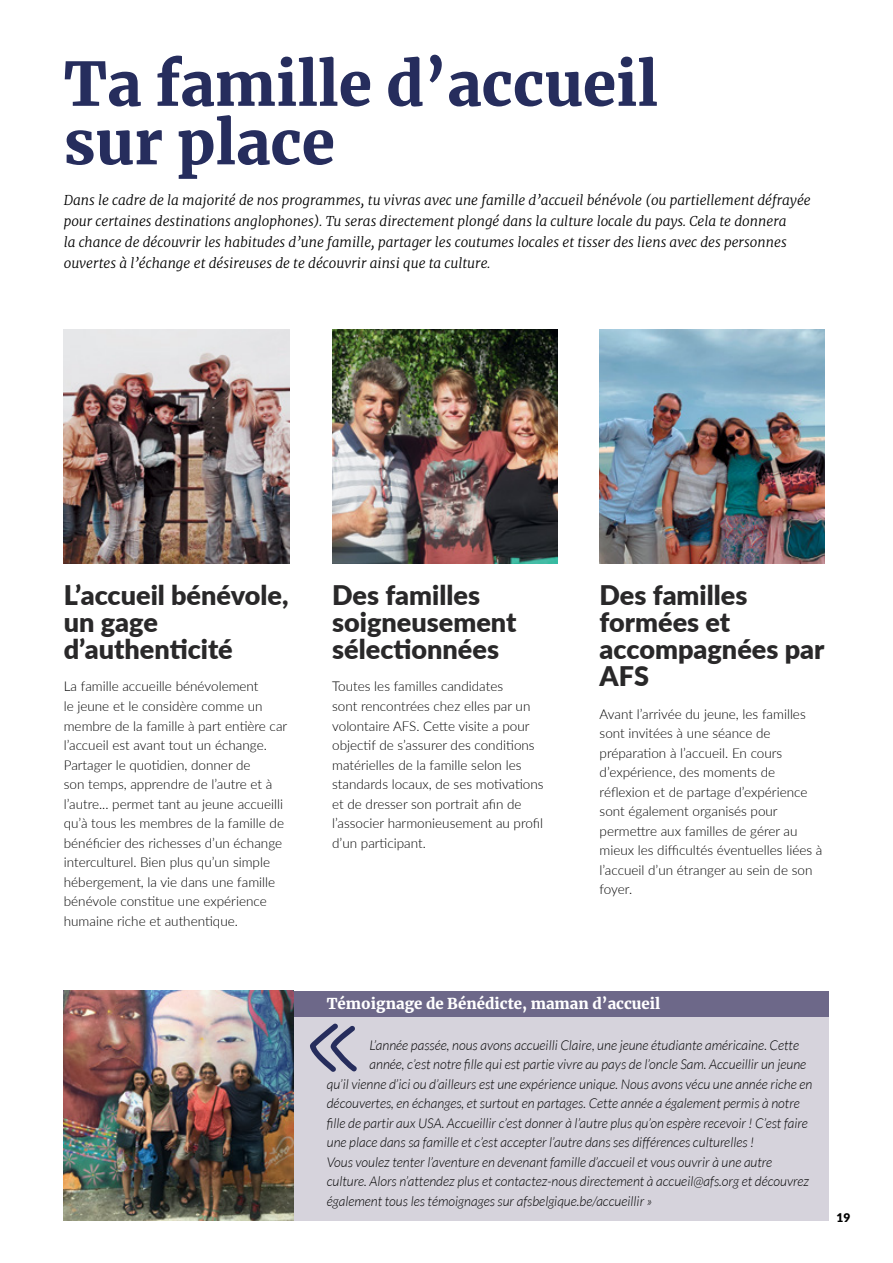
<style>
.page{position:relative;width:893px;height:1263px;background:#fff}
.page>*{position:absolute;margin:0;border:0;box-sizing:border-box;transform-origin:0 0}
.H2_bleu{font:900 60px/58.5px "Merriweather";color:#262d5d}
.t1{font:900 27px/27px "Lato";color:#292829}
.nom_témoignage{font:900 15px "Merriweather";color:#fff}
.texte_de_base{font:300 13.5px/19.5px "Lato";color:#000}
.témoignage{font:italic 300 13.5px "Lato";color:#000}
.t2{font:italic 300 13.5px/21px "Merriweather";color:#000}
.t3{font:900 12px "Lato";color:#000}
</style>
<div class="page">
<div style="left:292px;top:991px;width:537px;height:229px;background:#d6d3dc"></div>
<div style="left:292px;top:991px;width:537px;height:25px;background:#6d6889"></div>
<img style="left:64px;top:330px;width:225px;height:234px">
<img style="left:600px;top:330px;width:225px;height:234px">
<img style="left:332px;top:330px;width:226px;height:234px">
<img style="left:64px;top:991px;width:229px;height:229px">
<svg style="left:310px;top:1023px;width:47px;height:49px"></svg>
<p class="H2_bleu" style="left:64px;top:53px;width:596px">Ta famille d’accueil sur place</p>
<h3 class="t2" style="left:64px;top:189px;width:749px">Dans le cadre de la majorité de nos programmes, tu vivras avec une famille d’accueil bénévole (ou partiellement défrayée pour certaines destinations anglophones). Tu seras directement plongé dans la culture locale du pays. Cela te donnera<br>la chance de découvrir les habitudes d’une famille, partager les coutumes locales et tisser des liens avec des personnes ouvertes à l’échange et désireuses de te découvrir ainsi que ta culture.</h3>
<h5 class="t1" style="left:64px;top:581px;width:226px">L’accueil bénévole, un gage d’authenticité</h5>
<p class="texte_de_base" style="left:64px;top:676px;width:225px">La famille accueille bénévolement<br>le jeune et le considère comme un membre de la famille à part entière car l’accueil est avant tout un échange.<br>Partager le quotidien, donner de<br>son temps, apprendre de l’autre et à l’autre... permet tant au jeune accueilli qu’à tous les membres de la famille de bénéficier des richesses d’un échange interculturel. Bien plus qu’un simple hébergement, la vie dans une famille bénévole constitue une expérience humaine riche et authentique.</p>
<h5 class="t1" style="left:332px;top:581px;width:186px">Des familles soigneusement sélectionnées</h5>
<p class="texte_de_base" style="left:332px;top:676px;width:213px">Toutes les familles candidates<br>sont rencontrées chez elles par un volontaire AFS. Cette visite a pour objectif de s’assurer des conditions matérielles de la famille selon les standards locaux, de ses motivations et de dresser son portrait afin de l’associer harmonieusement au profil d’un participant.</p>
<h5 class="t1" style="left:600px;top:581px;width:226px">Des familles formées et accompagnées par<br>AFS</h5>
<p class="texte_de_base" style="left:600px;top:703px;width:224px">Avant l’arrivée du jeune, les familles sont invitées à une séance de préparation à l’accueil. En cours d’expérience, des moments de réflexion et de partage d’expérience sont également organisés pour permettre aux familles de gérer au mieux les difficultés éventuelles liées à l’accueil d’un étranger au sein de son foyer.</p>
<p class="nom_témoignage" style="left:327px;top:993px;width:335px">Témoignage de Bénédicte, maman d’accueil</p>
<p class="témoignage" style="left:369px;top:1038px;width:431px">L’année passée, nous avons accueilli Claire, une jeune étudiante américaine. Cette</p>
<p class="témoignage" style="left:369px;top:1057px;width:438px">année, c’est notre fille qui est partie vivre au pays de l’oncle Sam. Accueillir un jeune</p>
<p class="témoignage" style="left:327px;top:1077px;width:487px">qu’il vienne d’ici ou d’ailleurs est une expérience unique. Nous avons vécu une année riche en</p>
<p class="témoignage" style="left:327px;top:1096px;width:474px">découvertes, en échanges, et surtout en partages. Cette année a également permis à notre</p>
<p class="témoignage" style="left:327px;top:1116px;width:483px">fille de partir aux USA. Accueillir c’est donner à l’autre plus qu’on espère recevoir ! C’est faire</p>
<p class="témoignage" style="left:327px;top:1135px;width:429px">une place dans sa famille et c’est accepter l’autre dans ses différences culturelles !</p>
<p class="témoignage" style="left:327px;top:1155px;width:447px">Vous voulez tenter l’aventure en devenant famille d’accueil et vous ouvrir à une autre</p>
<p class="témoignage" style="left:327px;top:1174px;width:484px">culture. Alors n’attendez plus et contactez-nous directement à accueil@afs.org et découvrez</p>
<p class="témoignage" style="left:327px;top:1194px;width:327px">également tous les témoignages sur afsbelgique.be/accueillir »</p>
<p class="t3" style="left:837px;top:1208px;width:15px">19</p>
</div>
